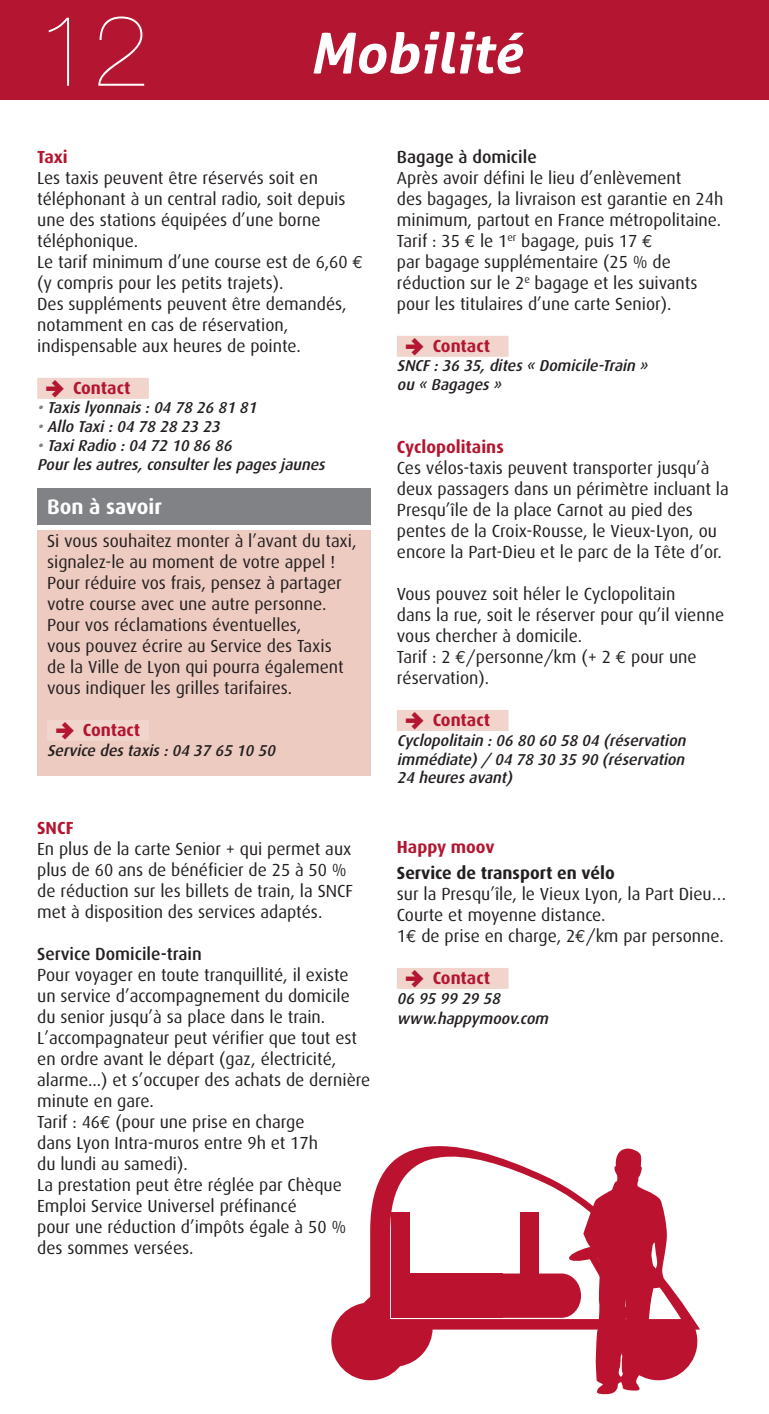
<style>
.page{position:relative;width:769px;height:1414px;background:#fff}
.page>*{position:absolute;margin:0;border:0;box-sizing:border-box;transform-origin:0 0}
.t1{font:200 100.1px "Helvetica Neue";color:#fff}
.t2{font:italic 700 56px "Aller";color:#fff}
.t3{font:700 21px "Dax";color:#fff}
.t4{font:17.5px/21px "Dax";color:#231f20}
.t5{font:700 17.5px "Dax";color:#b41530}
.t6{font:500 17.5px "Dax";color:#231f20}
.t7{font:700 17.5px "Dax";color:#231f20}
.t8{font:italic 500 15.75px/18.9px "Dax";color:#231f20}
.s1{font-family:"Euro Mono"}
.s2{font-family:"Iconic Fill";font-weight:400}
.s3{color:#808285}
</style>
<div class="page">
<div style="left:37px;top:530px;width:334px;height:245px;background:#eecbc0"></div>
<div style="left:37px;top:488px;width:334px;height:37px;background:#808285"></div>
<div style="left:331px;top:1302px;width:78px;height:78px;background:#bb132f;border-radius:50%"></div>
<div style="left:620px;top:1302px;width:77px;height:78px;background:#bb132f;border-radius:50%"></div>
<svg style="left:420px;top:1146px;width:261px;height:174px"></svg>
<svg style="left:364px;top:1148px;width:303px;height:246px"></svg>
<div style="left:37px;top:378px;width:112px;height:21px;background:#f1d5cd"></div>
<div style="left:47px;top:720px;width:102px;height:21px;background:#f1d5cd"></div>
<div style="left:397px;top:336px;width:111px;height:21px;background:#f1d5cd"></div>
<div style="left:397px;top:710px;width:111px;height:21px;background:#f1d5cd"></div>
<div style="left:397px;top:968px;width:111px;height:21px;background:#f1d5cd"></div>
<div style="left:0;top:0;width:769px;height:99px;background:#b41530"></div>
<h1 class="t1" style="left:37px;top:-7px;width:113px">12</h1>
<h2 class="t2" style="left:309px;top:21px;width:214px">Mobilité</h2>
<p class="t5" style="left:37px;top:149px;width:32px">Taxi</p>
<p class="t4" style="left:37px;top:168px;width:327px">Les taxis peuvent être réservés soit en téléphonant à un central radio, soit depuis une des stations équipées d’une borne téléphonique.<br>Le tarif minimum d’une course est de 6,60 <span class="s1">€ </span>(y compris pour les petits trajets).<br>Des suppléments peuvent être demandés, notamment en cas de réservation, indispensable aux heures de pointe.</p>
<p class="t5" style="left:46px;top:380px;width:86px"><span class="s2">(</span> Contact</p>
<p class="t8" style="left:37px;top:399px;width:224px"><span class="s3">•</span> Taxis lyonnais : 04 78 26 81 81</p>
<p class="t8" style="left:37px;top:418px;width:187px"><span class="s3">•</span> Allo Taxi : 04 78 28 23 23</p>
<p class="t8" style="left:37px;top:437px;width:292px"><span class="s3">•</span> Taxi Radio : 04 72 10 86 86<br>Pour les autres, consulter les pages jaunes</p>
<p class="t3" style="left:47px;top:498px;width:116px">Bon à savoir</p>
<p class="t4" style="left:47px;top:531px;width:311px">Si vous souhaitez monter à l’avant du taxi, signalez-le au moment de votre appel !<br>Pour réduire vos frais, pensez à partager votre course avec une autre personne.<br>Pour vos réclamations éventuelles,<br>vous pouvez écrire au Service des Taxis<br>de la Ville de Lyon qui pourra également vous indiquer les grilles tarifaires.</p>
<p class="t5" style="left:56px;top:722px;width:86px"><span class="s2">(</span> Contact</p>
<p class="t8" style="left:47px;top:741px;width:233px">Service des taxis : 04 37 65 10 50</p>
<p class="t5" style="left:37px;top:820px;width:38px">SNCF</p>
<p class="t4" style="left:37px;top:839px;width:317px">En plus de la carte Senior + qui permet aux plus de 60 ans de bénéficier de 25 à 50 % de réduction sur les billets de train, la SNCF met à disposition des services adaptés.</p>
<p class="t6" style="left:37px;top:946px;width:166px">Service Domicile-train</p>
<p class="t4" style="left:37px;top:965px;width:335px">Pour voyager en toute tranquillité, il existe un service d’accompagnement du domicile du senior jusqu’à sa place dans le train.<br>L’accompagnateur peut vérifier que tout est en ordre avant le départ (gaz, électricité, alarme...) et s’occuper des achats de dernière minute en gare.<br>Tarif : 46<span class="s1">€</span> (pour une prise en charge<br>dans Lyon Intra-muros entre 9h et 17h<br>du lundi au samedi).<br>La prestation peut être réglée par Chèque Emploi Service Universel préfinancé<br>pour une réduction d’impôts égale à 50 % des sommes versées.</p>
<p class="t6" style="left:397px;top:149px;width:141px">Bagage à domicile</p>
<p class="t4" style="left:397px;top:168px;width:328px">Après avoir défini le lieu d’enlèvement<br>des bagages, la livraison est garantie en 24h minimum, partout en France métropolitaine.<br>Tarif : 35 <span class="s1">€</span> le 1<sup>er</sup> bagage, puis 17 <span class="s1">€<br></span>par bagage supplémentaire (25 % de réduction sur le 2<sup>e</sup> bagage et les suivants pour les titulaires d’une carte Senior).</p>
<p class="t5" style="left:406px;top:338px;width:86px"><span class="s2">(</span> Contact</p>
<p class="t8" style="left:397px;top:357px;width:256px">SNCF : 36 35, dites « Domicile-Train » ou « Bagages »</p>
<p class="t5" style="left:397px;top:439px;width:108px">Cyclopolitains</p>
<p class="t4" style="left:397px;top:458px;width:334px">Ces vélos-taxis peuvent transporter jusqu’à deux passagers dans un périmètre incluant la Presqu’île de la place Carnot au pied des pentes de la Croix-Rousse, le Vieux-Lyon, ou encore la Part-Dieu et le parc de la Tête d’or.</p>
<p class="t4" style="left:397px;top:584px;width:329px">Vous pouvez soit héler le Cyclopolitain<br>dans la rue, soit le réserver pour qu’il vienne vous chercher à domicile.<br>Tarif : 2 <span class="s1">€</span>/personne/km (+ 2 <span class="s1">€</span> pour une réservation).</p>
<p class="t5" style="left:406px;top:712px;width:86px"><span class="s2">(</span> Contact</p>
<p class="t8" style="left:397px;top:732px;width:293px;text-align:justify">Cyclopolitain : 06 80 60 58 04 (réservation immédiate) / 04 78 30 35 90 (réservation 24 heures avant)</p>
<p class="t5" style="left:397px;top:839px;width:99px">Happy moov</p>
<p class="t7" style="left:397px;top:865px;width:219px">Service de transport en vélo</p>
<p class="t4" style="left:397px;top:884px;width:331px">sur la Presqu’île, le Vieux Lyon, la Part Dieu…<br>Courte et moyenne distance.<br>1<span class="s1">€</span> de prise en charge, 2<span class="s1">€</span>/km par personne.</p>
<p class="t5" style="left:406px;top:970px;width:86px"><span class="s2">(</span> Contact</p>
<p class="t8" style="left:397px;top:989px;width:156px;line-height:20.3px">06 95 99 29 58 www.happymoov.com</p>
</div>
